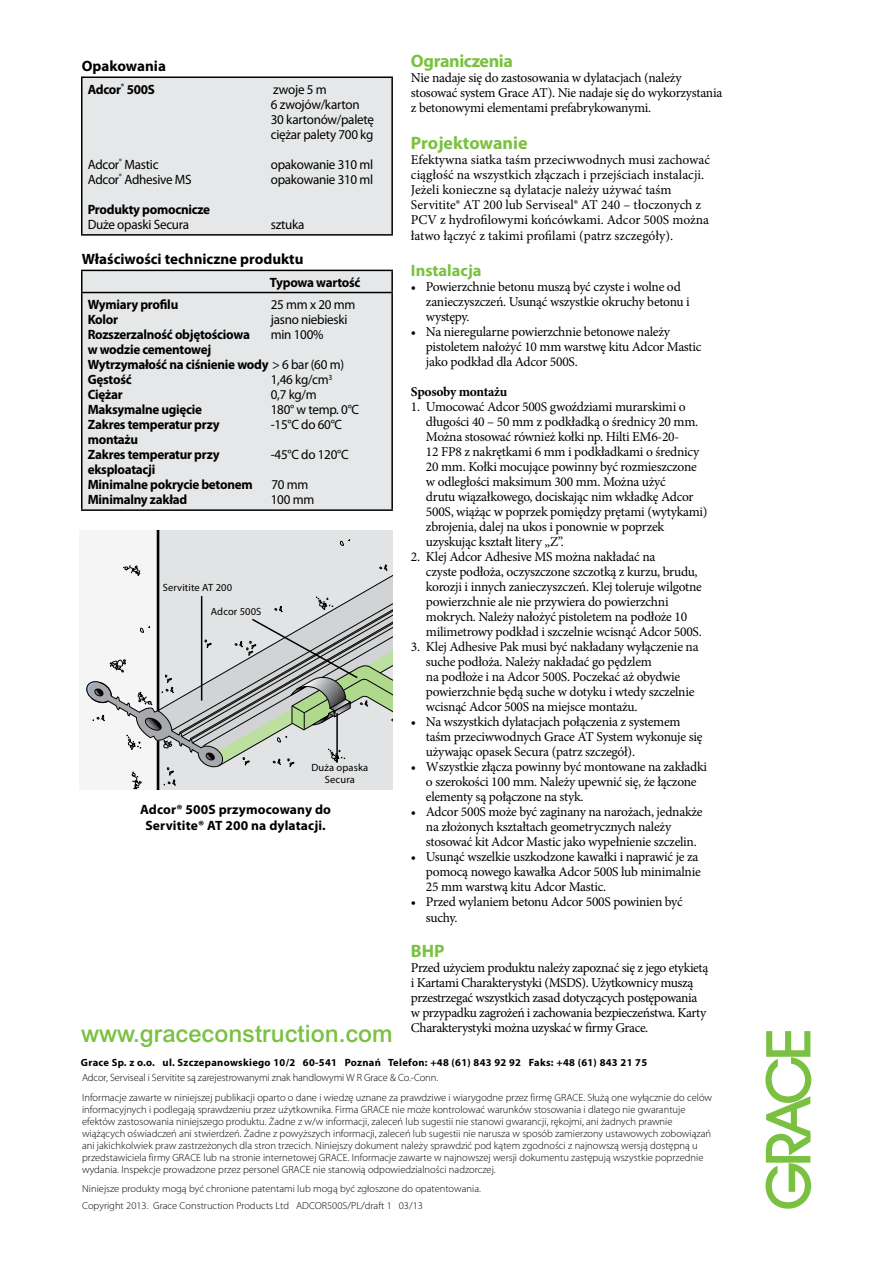
<style>
.page{position:relative;width:893px;height:1263px;background:#fff}
.page>*{position:absolute;margin:0;border:0;box-sizing:border-box;transform-origin:0 0}
.t1{font:500 24px "Arial";color:#7ac142}
.t2{font:700 18px "Myriad Pro";letter-spacing:-.01em;color:#7ac142}
.t3{font:700 16.5px "Myriad Pro";color:#7ac142}
.t4{font:700 15px "Myriad Pro";color:#000}
.t5{font:13.5px/15px "Minion Pro";letter-spacing:-.02em;color:#000}
.t6{font:13.5px/15.3px "Minion Pro";color:#000}
.t7{font:700 13.5px/15px "Myriad Pro";letter-spacing:-.02em;color:#000}
.t8{font:13.5px/15px "Myriad Pro";letter-spacing:-.02em;color:#000}
.t9{font:700 13.5px/16.5px "Myriad Pro";letter-spacing:.01em;color:#000;text-align:center}
.t10{font:700 13.5px "Minion Pro";letter-spacing:-.02em;color:#000}
.t11{font:13.5px "Myriad Pro";letter-spacing:.075em;color:#000}
.t12{font:300 10.5px/12px "Myriad Pro";color:#000}
.t13{font:700 10.5px "Myriad Pro";letter-spacing:.03em;color:#000}
.t14{font:10.5px/12px "Myriad Pro";letter-spacing:.01em;color:#000;text-align:center}
.t15{font:300 10.2px/16.2px "Myriad Pro";color:#000}
.s1{font-weight:400}
</style>
<div class="page">
<svg style="left:765px;top:1031px;width:46px;height:178px"></svg>
<div style="left:791px;top:1106px;width:6px;height:23px;border:2px solid #7ac142"></div>
<div style="left:82px;top:77px;width:310px;height:158px;background:#e6e7e8"></div>
<hr style="left:81px;top:76px;width:312px;height:2px;background:#000">
<hr style="left:81px;top:78px;width:1px;height:156px;background:#000">
<hr style="left:391px;top:78px;width:2px;height:156px;background:#000">
<hr style="left:81px;top:234px;width:312px;height:2px;background:#000">
<div style="left:82px;top:271px;width:309px;height:238px;background:#e6e7e8"></div>
<hr style="left:81px;top:270px;width:312px;height:1px;background:#000">
<svg style="left:81px;top:271px;width:1px;height:21px"></svg>
<hr style="left:391px;top:271px;width:2px;height:21px;background:#000">
<hr style="left:81px;top:292px;width:312px;height:1px;background:#000">
<hr style="left:81px;top:293px;width:1px;height:216px;background:#000">
<hr style="left:391px;top:293px;width:2px;height:216px;background:#000">
<hr style="left:81px;top:509px;width:312px;height:2px;background:#000">
<div style="left:79px;top:531px;width:313px;height:259px;background:#f5f5f6"></div>
<div style="left:159px;top:531px;width:233px;height:259px;background:#e2e3e4"></div>
<hr style="left:157px;top:741px;width:2px;height:49px;background:#000">
<hr style="left:157px;top:531px;width:2px;height:180px;background:#000">
<svg style="left:129px;top:540px;width:258px;height:249px;background:#e0e1e2"></svg>
<svg style="left:86px;top:566px;width:306px;height:220px"></svg>
<p class="t4" style="left:82px;top:56px;width:86px">Opakowania</p>
<p class="t7" style="left:88px;top:81px;width:69px">Adcor<sup>®</sup> 500S</p>
<p class="t8" style="left:271px;top:82px;width:105px">zwoje 5 m<br>6 zwojów/karton<br>30 kartonów/paletę ciężar palety 700 kg</p>
<p class="t8" style="left:88px;top:157px;width:72px">Adcor<sup>®</sup> Mastic</p>
<p class="t8" style="left:271px;top:157px;width:104px">opakowanie 310 ml</p>
<p class="t8" style="left:88px;top:172px;width:105px">Adcor<sup>®</sup> Adhesive MS</p>
<p class="t8" style="left:271px;top:172px;width:104px">opakowanie 310 ml</p>
<p class="t7" style="left:88px;top:201px;width:124px">Produkty pomocnicze</p>
<p class="t8" style="left:88px;top:217px;width:103px">Duże opaski Secura</p>
<p class="t8" style="left:271px;top:217px;width:35px">sztuka</p>
<p class="t4" style="left:82px;top:250px;width:223px">Właściwości techniczne produktu</p>
<p class="t7" style="left:270px;top:274px;width:92px">Typowa wartość</p>
<p class="t7" style="left:88px;top:297px;width:92px">Wymiary profilu</p>
<p class="t11" style="left:271px;top:296px;width:86px">25mmx20mm</p>
<p class="t7" style="left:88px;top:312px;width:32px">Kolor</p>
<p class="t8" style="left:271px;top:312px;width:78px">jasno niebieski</p>
<p class="t7" style="left:88px;top:327px;width:164px">Rozszerzalność objętościowa</p>
<p class="t8" style="left:271px;top:327px;width:54px">min 100%</p>
<p class="t7" style="left:88px;top:342px;width:258px">w wodzie cementowej<br>Wytrzymałość na ciśnienie wody <span class="s1">&gt; 6 bar (60 m)<br></span>Gęstość</p>
<p class="t8" style="left:271px;top:372px;width:63px">1,46 kg/cm<sup>3</sup></p>
<p class="t7" style="left:88px;top:387px;width:36px">Ciężar</p>
<p class="t8" style="left:271px;top:387px;width:47px">0,7 kg/m</p>
<p class="t7" style="left:88px;top:402px;width:116px">Maksymalne ugięcie</p>
<p class="t8" style="left:271px;top:402px;width:90px">180° w temp. 0°C</p>
<p class="t7" style="left:88px;top:417px;width:133px">Zakres temperatur przy</p>
<p class="t8" style="left:271px;top:417px;width:73px">-15°C do 60°C</p>
<p class="t7" style="left:88px;top:432px;width:133px">montażu<br>Zakres temperatur przy</p>
<p class="t8" style="left:271px;top:447px;width:79px">-45°C do 120°C</p>
<p class="t7" style="left:88px;top:462px;width:166px">eksploatacji<br>Minimalne pokrycie betonem</p>
<p class="t8" style="left:271px;top:477px;width:39px">70 mm</p>
<p class="t7" style="left:88px;top:492px;width:101px">Minimalny zakład</p>
<p class="t8" style="left:271px;top:492px;width:45px">100 mm</p>
<p class="t14" style="left:163px;top:581px;width:71px">Servitite AT 200</p>
<p class="t14" style="left:211px;top:606px;width:52px">Adcor 500S</p>
<p class="t14" style="left:311px;top:761px;width:58px">Duża opaska<br>Secura</p>
<p class="t9" style="left:140px;top:800px;width:192px">Adcor® 500S przymocowany do<br>Servitite® AT 200 na dylatacji.</p>
<h1 class="t1" style="left:81px;top:1019px;width:313px">www.graceconstruction.com</h1>
<h2 class="t2" style="left:411px;top:50px;width:104px">Ograniczenia</h2>
<p class="t5" style="left:411px;top:71px;width:313px">Nie nadaje się do zastosowania w dylatacjach (należy stosować system Grace AT). Nie nadaje się do wykorzystania z betonowymi elementami prefabrykowanymi.</p>
<h2 class="t2" style="left:411px;top:131px;width:118px">Projektowanie</h2>
<p class="t6" style="left:411px;top:152px;width:301px">Efektywna siatka taśm przeciwwodnych musi zachować ciągłość na wszystkich złączach i przejściach instalacji.<br>Jeżeli konieczne są dylatacje należy używać taśm Servitite® AT 200 lub Serviseal® AT 240 – tłoczonych z PCV z hydrofilowymi końcówkami. Adcor 500S można łatwo łączyć z takimi profilami (patrz szczegóły).</p>
<p class="t3" style="left:411px;top:260px;width:72px">Instalacja</p>
<p class="t5" style="left:426px;top:279px;width:265px;text-indent:-15px">• Powierzchnie betonu muszą być czyste i wolne od zanieczyszczeń. Usunąć wszystkie okruchy betonu i występy.</p>
<p class="t5" style="left:426px;top:324px;width:277px;text-indent:-15px">• Na nieregularne powierzchnie betonowe należy pistoletem nałożyć 10 mm warstwę kitu Adcor Mastic jako podkład dla Adcor 500S.</p>
<p class="t10" style="left:411px;top:382px;width:98px">Sposoby montażu</p>
<p class="t5" style="left:426px;top:399px;width:283px;text-indent:-15px">1. Umocować Adcor 500S gwoździami murarskimi o długości 40 – 50 mm z podkładką o średnicy 20 mm.<br>Można stosować również kołki np. Hilti EM6-20-<br>12 FP8 z nakrętkami 6 mm i podkładkami o średnicy 20 mm. Kołki mocujące powinny być rozmieszczone w odległości maksimum 300 mm. Można użyć<br>drutu wiązałkowego, dociskając nim wkładkę Adcor 500S, wiążąc w poprzek pomiędzy prętami (wytykami) zbrojenia, dalej na ukos i ponownie w poprzek uzyskując kształt litery „Z”.</p>
<p class="t5" style="left:426px;top:549px;width:277px;text-indent:-15px">2. Klej Adcor Adhesive MS można nakładać na<br>czyste podłoża, oczyszczone szczotką z kurzu, brudu, korozji i innych zanieczyszczeń. Klej toleruje wilgotne powierzchnie ale nie przywiera do powierzchni mokrych. Należy nałożyć pistoletem na podłoże 10 milimetrowy podkład i szczelnie wcisnąć Adcor 500S.</p>
<p class="t5" style="left:426px;top:639px;width:274px;text-indent:-15px">3. Klej Adhesive Pak musi być nakładany wyłączenie na suche podłoża. Należy nakładać go pędzlem<br>na podłoże i na Adcor 500S. Poczekać aż obydwie powierzchnie będą suche w dotyku i wtedy szczelnie wcisnąć Adcor 500S na miejsce montażu.</p>
<p class="t5" style="left:426px;top:714px;width:278px;text-indent:-15px">• Na wszystkich dylatacjach połączenia z systemem taśm przeciwwodnych Grace AT System wykonuje się używając opasek Secura (patrz szczegół).</p>
<p class="t5" style="left:426px;top:759px;width:283px;text-indent:-15px">• Wszystkie złącza powinny być montowane na zakładki o szerokości 100 mm. Należy upewnić się, że łączone elementy są połączone na styk.</p>
<p class="t5" style="left:426px;top:804px;width:278px;text-indent:-15px">• Adcor 500S może być zaginany na narożach, jednakże na złożonych kształtach geometrycznych należy stosować kit Adcor Mastic jako wypełnienie szczelin.</p>
<p class="t5" style="left:426px;top:849px;width:276px;text-indent:-15px">• Usunąć wszelkie uszkodzone kawałki i naprawić je za pomocą nowego kawałka Adcor 500S lub minimalnie<br>25 mm warstwą kitu Adcor Mastic.</p>
<p class="t5" style="left:426px;top:894px;width:258px;line-height:16.2px;text-indent:-15px">• Przed wylaniem betonu Adcor 500S powinien być suchy.</p>
<h2 class="t2" style="left:411px;top:939px;width:35px">BHP</h2>
<p class="t5" style="left:411px;top:960px;width:299px">Przed użyciem produktu należy zapoznać się z jego etykietą i Kartami Charakterystyki (MSDS). Użytkownicy muszą przestrzegać wszystkich zasad dotyczących postępowania w przypadku zagrożeń i zachowania bezpieczeństwa. Karty Charakterystyki można uzyskać w firmy Grace.</p>
<p class="t13" style="left:81px;top:1056px;width:568px">Grace Sp. z o.o. ul. Szczepanowskiego 10/2 60-541 Poznań Telefon: +48 (61) 843 92 92 Faks: +48 (61) 843 21 75</p>
<p class="t12" style="left:82px;top:1068px;width:632px;line-height:19.5px">Adcor, Serviseal i Servitite są zarejestrowanymi znak handlowymi W R Grace &amp; Co.-Conn.<br>Informacje zawarte w niniejszej publikacji oparto o dane i wiedzę uznane za prawdziwe i wiarygodne przez firmę GRACE. Służą one wyłącznie do celów</p>
<p class="t12" style="left:82px;top:1103px;width:631px">informacyjnych i podlegają sprawdzeniu przez użytkownika. Firma GRACE nie może kontrolować warunków stosowania i dlatego nie gwarantuje efektów zastosowania niniejszego produktu. Żadne z w/w informacji, zaleceń lub sugestii nie stanowi gwarancji, rękojmi, ani żadnych prawnie wiążących oświadczeń ani stwierdzeń. Żadne z powyższych informacji, zaleceń lub sugestii nie narusza w sposób zamierzony ustawowych zobowiązań ani jakichkolwiek praw zastrzeżonych dla stron trzecich. Niniejszy dokument należy sprawdzić pod kątem zgodności z najnowszą wersją dostępną u przedstawiciela firmy GRACE lub na stronie internetowej GRACE. Informacje zawarte w najnowszej wersji dokumentu zastępują wszystkie poprzednie wydania. Inspekcje prowadzone przez personel GRACE nie stanowią odpowiedzialności nadzorczej.</p>
<p class="t15" style="left:82px;top:1181px;width:400px">Niniejsze produkty mogą być chronione patentami lub mogą być zgłoszone do opatentowania.<br>Copyright 2013. Grace Construction Products Ltd ADCOR500S/PL/draft 1 03/13</p>
</div>
